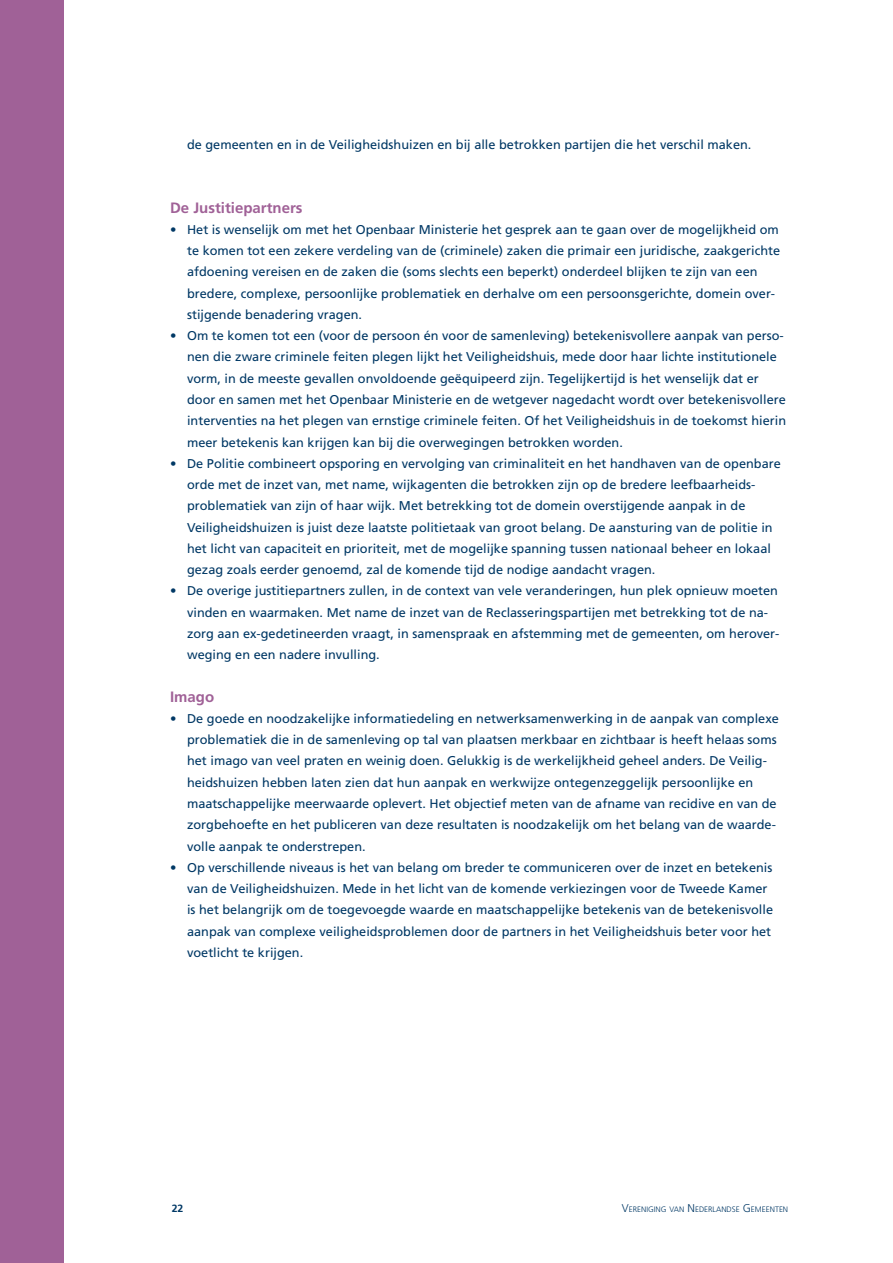
<style>
.page{position:relative;width:893px;height:1263px;background:#fff}
.page>*{position:absolute;margin:0;border:0;box-sizing:border-box;transform-origin:0 0}
._003_Tussenkop_1___1{font:700 15px "Frutiger LT Std";color:#a06197}
.t1{font:12.75px/21.3px "Frutiger LT Std";color:#003865}
.t2{font:700 10.5px "Frutiger LT Std";color:#003865}
.t3{font:300 7.8px "Frutiger LT Std";color:#003865}
.s1{font-size:11.25px}
</style>
<div class="page">
<div style="left:0;top:0;width:64px;height:1263px;background:#a06197"></div>
<p class="t1" style="left:187px;top:134px;width:566px">de gemeenten en in de Veiligheidshuizen en bij alle betrokken partijen die het verschil maken.</p>
<p class="_003_Tussenkop_1___1" style="left:170px;top:199px;width:134px">De Justitiepartners</p>
<p class="t1" style="left:187px;top:219px;width:595px;text-indent:-17px">• Het is wenselijk om met het Openbaar Ministerie het gesprek aan te gaan over de mogelijkheid om te komen tot een zekere verdeling van de (criminele) zaken die primair een juridische, zaakgerichte afdoening vereisen en de zaken die (soms slechts een beperkt) onderdeel blijken te zijn van een bredere, complexe, persoonlijke problematiek en derhalve om een persoonsgerichte, domein over&shy;stijgende benadering vragen.</p>
<p class="t1" style="left:187px;top:325px;width:600px;text-indent:-17px">• Om te komen tot een (voor de persoon én voor de samenleving) betekenisvollere aanpak van perso&shy;nen die zware criminele feiten plegen lijkt het Veiligheidshuis, mede door haar lichte institutionele vorm, in de meeste gevallen onvoldoende geëquipeerd zijn. Tegelijkertijd is het wenselijk dat er door en samen met het Openbaar Ministerie en de wetgever nagedacht wordt over betekenisvollere interventies na het plegen van ernstige criminele feiten. Of het Veiligheidshuis in de toekomst hierin meer betekenis kan krijgen kan bij die overwegingen betrokken worden.</p>
<p class="t1" style="left:187px;top:453px;width:595px;text-indent:-17px">• De Politie combineert opsporing en vervolging van criminaliteit en het handhaven van de openbare orde met de inzet van, met name, wijkagenten die betrokken zijn op de bredere leefbaarheids&shy;problematiek van zijn of haar wijk. Met betrekking tot de domein overstijgende aanpak in de Veiligheidshuizen is juist deze laatste politietaak van groot belang. De aansturing van de politie in het licht van capaciteit en prioriteit, met de mogelijke spanning tussen nationaal beheer en lokaal gezag zoals eerder genoemd, zal de komende tijd de nodige aandacht vragen.</p>
<p class="t1" style="left:187px;top:580px;width:594px;text-indent:-17px">• De overige justitiepartners zullen, in de context van vele veranderingen, hun plek opnieuw moeten vinden en waarmaken. Met name de inzet van de Reclasseringspartijen met betrekking tot de na&shy;zorg aan ex-gedetineerden vraagt, in samenspraak en afstemming met de gemeenten, om herover&shy;weging en een nadere invulling.</p>
<p class="_003_Tussenkop_1___1" style="left:170px;top:688px;width:46px">Imago</p>
<p class="t1" style="left:187px;top:708px;width:593px;text-indent:-17px">• De goede en noodzakelijke informatiedeling en netwerksamenwerking in de aanpak van complexe problematiek die in de samenleving op tal van plaatsen merkbaar en zichtbaar is heeft helaas soms het imago van veel praten en weinig doen. Gelukkig is de werkelijkheid geheel anders. De Veilig&shy;heidshuizen hebben laten zien dat hun aanpak en werkwijze ontegenzeggelijk persoonlijke en maatschappelijke meerwaarde oplevert. Het objectief meten van de afname van recidive en van de zorgbehoefte en het publiceren van deze resultaten is noodzakelijk om het belang van de waarde&shy;volle aanpak te onderstrepen.</p>
<p class="t1" style="left:187px;top:857px;width:588px;text-indent:-17px">• Op verschillende niveaus is het van belang om breder te communiceren over de inzet en betekenis van de Veiligheidshuizen. Mede in het licht van de komende verkiezingen voor de Tweede Kamer is het belangrijk om de toegevoegde waarde en maatschappelijke betekenis van de betekenisvolle aanpak van complexe veiligheidsproblemen door de partners in het Veiligheidshuis beter voor het voetlicht te krijgen.</p>
<p class="t2" style="left:172px;top:1202px;width:13px">22</p>
<p class="t3" style="left:622px;top:1205px;width:168px"><span class="s1">V</span>ERENIGING VAN <span class="s1">N</span> EDERLANDSE <span class="s1">G</span> EMEENTEN</p>
</div>
